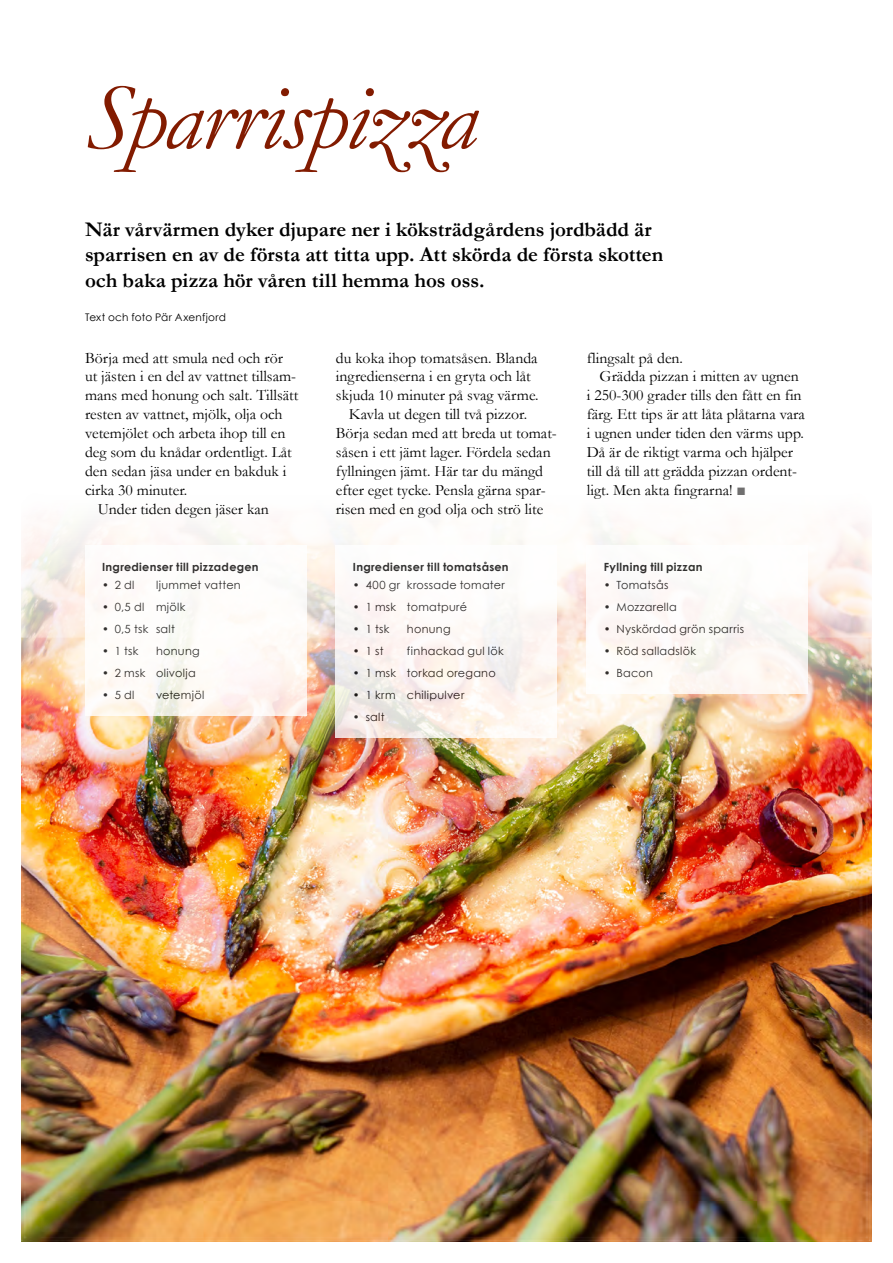
<style>
.page{position:relative;width:893px;height:1263px;background:#fff}
.page>*{position:absolute;margin:0;border:0;box-sizing:border-box;transform-origin:0 0}
.t1{font:italic 96px "Garamond";letter-spacing:-.02em;color:#821b00}
.t2{font:700 21px/25.2px "Garamond";letter-spacing:-.005em;color:#000}
.t3{font:15.75px "Garamond";color:#000}
.t4{font:11.25px "Century Gothic";letter-spacing:.025em;color:#000}
.t5{font:700 11.25px "Century Gothic";letter-spacing:.025em;color:#000}
.t6{font:10.5px "Century Gothic";letter-spacing:.015em;color:#000}
.s1{color:#706f6f}
</style>
<div class="page">
<img style="left:21px;top:523px;width:851px;height:719px">
<div style="left:85px;top:545px;width:221px;height:171px;background:#fff"></div>
<svg style="left:336px;top:545px;width:221px;height:193px;fill:#fdf7f4"></svg>
<div style="left:587px;top:545px;width:221px;height:149px;background:#fdfaf7"></div>
<h1 class="t1" style="left:85px;top:52px;width:394px">Sparrispizza</h1>
<h2 class="t2" style="left:85px;top:217px;width:580px">När vårvärmen dyker djupare ner i köksträdgårdens jordbädd är sparrisen en av de första att titta upp. Att skörda de första skotten och baka pizza hör våren till hemma hos oss.</h2>
<p class="t6" style="left:85px;top:310px;width:142px">Text och foto Pär Axenfjord</p>
<p class="t3" style="left:85px;top:347px;width:199px">Börja med att smula ned och rör</p>
<p class="t3" style="left:85px;top:366px;width:213px">ut jästen i en del av vattnet tillsam-</p>
<p class="t3" style="left:85px;top:385px;width:215px">mans med honung och salt. Tillsätt</p>
<p class="t3" style="left:85px;top:404px;width:199px">resten av vattnet, mjölk, olja och</p>
<p class="t3" style="left:85px;top:423px;width:202px">vetemjölet och arbeta ihop till en</p>
<p class="t3" style="left:85px;top:441px;width:208px">deg som du knådar ordentligt. Låt</p>
<p class="t3" style="left:85px;top:460px;width:203px">den sedan jäsa under en bakduk i</p>
<p class="t3" style="left:85px;top:479px;width:104px">cirka 30 minuter.</p>
<p class="t3" style="left:98px;top:498px;width:173px">Under tiden degen jäser kan</p>
<p class="t3" style="left:336px;top:347px;width:203px">du koka ihop tomatsåsen. Blanda</p>
<p class="t3" style="left:336px;top:366px;width:196px">ingredienserna i en gryta och låt</p>
<p class="t3" style="left:336px;top:385px;width:204px">skjuda 10 minuter på svag värme.</p>
<p class="t3" style="left:349px;top:404px;width:180px">Kavla ut degen till två pizzor.</p>
<p class="t3" style="left:336px;top:423px;width:222px">Börja sedan med att breda ut tomat-</p>
<p class="t3" style="left:336px;top:441px;width:216px">såsen i ett jämt lager. Fördela sedan</p>
<p class="t3" style="left:336px;top:460px;width:209px">fyllningen jämt. Här tar du mängd</p>
<p class="t3" style="left:336px;top:479px;width:211px">efter eget tycke. Pensla gärna spar-</p>
<p class="t3" style="left:336px;top:498px;width:209px">risen med en god olja och strö lite</p>
<p class="t3" style="left:587px;top:347px;width:98px">flingsalt på den.</p>
<p class="t3" style="left:600px;top:366px;width:201px">Grädda pizzan i mitten av ugnen</p>
<p class="t3" style="left:587px;top:385px;width:216px">i 250-300 grader tills den fått en fin</p>
<p class="t3" style="left:587px;top:404px;width:219px">färg. Ett tips är att låta plåtarna vara</p>
<p class="t3" style="left:587px;top:423px;width:218px">i ugnen under tiden den värms upp.</p>
<p class="t3" style="left:587px;top:441px;width:208px">Då är de riktigt varma och hjälper</p>
<p class="t3" style="left:587px;top:460px;width:212px">till då till att grädda pizzan ordent-</p>
<p class="t3" style="left:587px;top:479px;width:161px">ligt. Men akta fingrarna! <span class="s1">■</span></p>
<p class="t5" style="left:102px;top:558px;width:158px">Ingredienser till pizzadegen</p>
<p class="t4" style="left:102px;top:577px;width:34px">• 2 dl</p>
<p class="t4" style="left:156px;top:577px;width:86px">ljummet vatten</p>
<p class="t4" style="left:102px;top:599px;width:85px">• 0,5 dl mjölk</p>
<p class="t4" style="left:102px;top:621px;width:74px">• 0,5 tsk salt</p>
<p class="t4" style="left:102px;top:643px;width:38px">• 1 tsk</p>
<p class="t4" style="left:156px;top:643px;width:45px">honung</p>
<p class="t4" style="left:102px;top:665px;width:95px">• 2 msk olivolja</p>
<p class="t4" style="left:102px;top:687px;width:34px">• 5 dl</p>
<p class="t4" style="left:156px;top:687px;width:50px">vetemjöl</p>
<p class="t5" style="left:353px;top:558px;width:157px">Ingredienser till tomatsåsen</p>
<p class="t4" style="left:353px;top:577px;width:153px">• 400 gr krossade tomater</p>
<p class="t4" style="left:353px;top:599px;width:116px">• 1 msk tomatpuré</p>
<p class="t4" style="left:353px;top:621px;width:38px">• 1 tsk</p>
<p class="t4" style="left:407px;top:621px;width:45px">honung</p>
<p class="t4" style="left:353px;top:643px;width:32px">• 1 st</p>
<p class="t4" style="left:407px;top:643px;width:98px">finhackad gul lök</p>
<p class="t4" style="left:353px;top:665px;width:144px">• 1 msk torkad oregano</p>
<p class="t4" style="left:353px;top:687px;width:113px">• 1 krm chilipulver</p>
<p class="t4" style="left:353px;top:709px;width:33px">• salt</p>
<p class="t5" style="left:604px;top:558px;width:100px">Fyllning till pizzan</p>
<p class="t4" style="left:604px;top:577px;width:66px">• Tomatsås</p>
<p class="t4" style="left:604px;top:599px;width:75px">• Mozzarella</p>
<p class="t4" style="left:604px;top:621px;width:142px">• Nyskördad grön sparris</p>
<p class="t4" style="left:604px;top:643px;width:94px">• Röd salladslök</p>
<p class="t4" style="left:604px;top:665px;width:51px">• Bacon</p>
</div>
